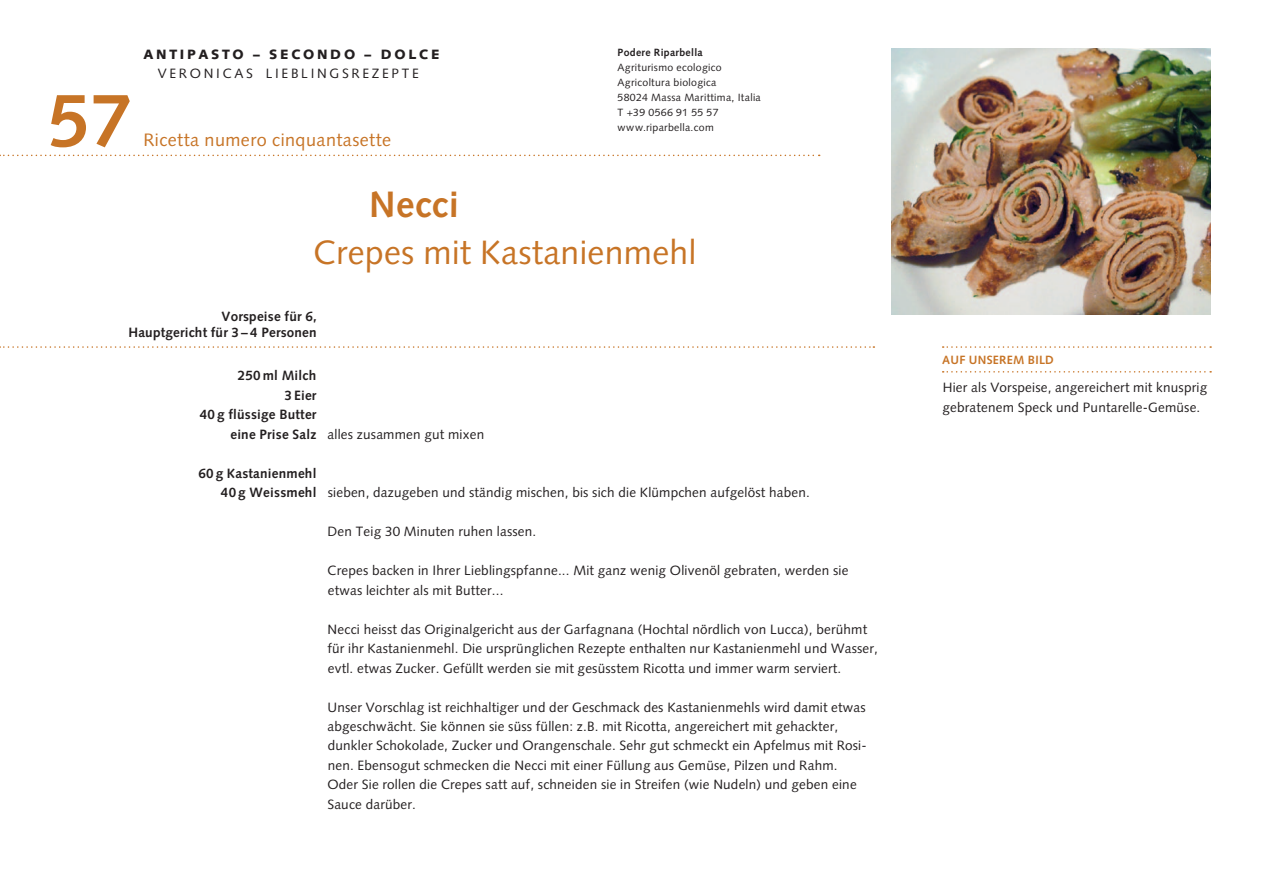
<style>
.page{position:relative;width:1263px;height:893px;background:#fff}
.page>*{position:absolute;margin:0;border:0;box-sizing:border-box;transform-origin:0 0}
.t1{font:700 75px "Syntax CL";color:#c77426}
.t2{font:700 36.75px "Syntax CL";color:#c77426}
.t3{font:33.75px "Syntax CL";letter-spacing:.01em;color:#c77426}
.t4{font:18px "Syntax CL";letter-spacing:.025em;color:#c77426}
.t5{font:13.5px/19.5px "Syntax CL";letter-spacing:.015em;color:#231f20}
.t6{font:700 13.5px/19.5px "Syntax CL";letter-spacing:.015em;color:#231f20;text-align:right}
.t7{font:13.5px "Syntax CL";letter-spacing:.2em;color:#231f20}
.t8{font:900 13.5px "Syntax";letter-spacing:.2em;color:#231f20}
.t9{font:700 12px "Syntax CL";color:#c77426}
.t10{font:10.5px/15px "Syntax CL";letter-spacing:.03em;color:#231f20}
.t11{font:700 10.5px "Syntax CL";letter-spacing:.03em;color:#231f20}
</style>
<div class="page">
<svg style="left:0;top:346px;width:874px;height:2px"></svg>
<svg style="left:0;top:155px;width:820px;height:1px"></svg>
<img style="left:892px;top:48px;width:319px;height:267px">
<svg style="left:943px;top:346px;width:268px;height:2px"></svg>
<svg style="left:943px;top:371px;width:268px;height:2px"></svg>
<h1 class="t1" style="left:48px;top:77px;width:86px">57</h1>
<p class="t8" style="left:144px;top:46px;width:297px">ANTIPASTO – SECONDO – D OLCE</p>
<p class="t7" style="left:158px;top:65px;width:262px">Ver oni ca s Li ebli ngsr ezept e</p>
<h3 class="t4" style="left:144px;top:129px;width:249px">Ricetta numero cinquantasette</h3>
<p class="t11" style="left:618px;top:47px;width:87px">Podere Riparbella</p>
<p class="t10" style="left:618px;top:60px;width:145px">Agriturismo ecologico<br>Agricoltura biologica<br>58024 Massa Marittima, Italia<br>T +39 0566 91 55 57 www.riparbella.com</p>
<h2 class="t2" style="left:369px;top:183px;width:91px">Necci</h2>
<h3 class="t3" style="left:313px;top:232px;width:384px">Crepes mit Kastanienmehl</h3>
<p class="t6" style="left:128px;top:308px;width:190px;line-height:16.5px">Vorspeise für 6,<br>Hauptgericht für 3 – 4 Personen</p>
<p class="t6" style="left:200px;top:366px;width:118px">250 ml Milch<br>3 Eier<br>40 g flüssige Butter eine Prise Salz</p>
<p class="t6" style="left:198px;top:463px;width:120px">60 g Kastanienmehl<br>40 g Weissmehl</p>
<p class="t5" style="left:328px;top:424px;width:158px">alles zusammen gut mixen</p>
<p class="t5" style="left:328px;top:483px;width:484px">sieben, dazugeben und ständig mischen, bis sich die Klümpchen aufgelöst haben.</p>
<p class="t5" style="left:328px;top:522px;width:210px">Den Teig 30 Minuten ruhen lassen.</p>
<p class="t5" style="left:327px;top:561px;width:522px">Crepes backen in Ihrer Lieblingspfanne... Mit ganz wenig Olivenöl gebraten, werden sie etwas leichter als mit Butter...</p>
<p class="t5" style="left:327px;top:619px;width:552px">Necci heisst das Originalgericht aus der Garfagnana (Hochtal nördlich von Lucca), berühmt für ihr Kastanienmehl. Die ursprünglichen Rezepte enthalten nur Kastanienmehl und Wasser, evtl. etwas Zucker. Gefüllt werden sie mit gesüsstem Ricotta und immer warm serviert.</p>
<p class="t5" style="left:327px;top:697px;width:541px">Unser Vorschlag ist reichhaltiger und der Geschmack des Kastanienmehls wird damit etwas abgeschwächt. Sie können sie süss füllen: z.B. mit Ricotta, angereichert mit gehackter, dunkler Schokolade, Zucker und Orangenschale. Sehr gut schmeckt ein Apfelmus mit Rosi&shy;nen. Ebensogut schmecken die Necci mit einer Füllung aus Gemüse, Pilzen und Rahm.<br>Oder Sie rollen die Crepes satt auf, schneiden sie in Streifen (wie N udeln) und geben eine Sauce darüber.</p>
<p class="t9" style="left:942px;top:352px;width:53px">Auf unserem</p>
<p class="t9" style="left:1028px;top:352px;width:19px">Bild</p>
<p class="t5" style="left:942px;top:378px;width:266px">Hier als Vorspeise, angereichert mit knusprig gebratenem Speck und Puntarelle-Gemüse.</p>
</div>
